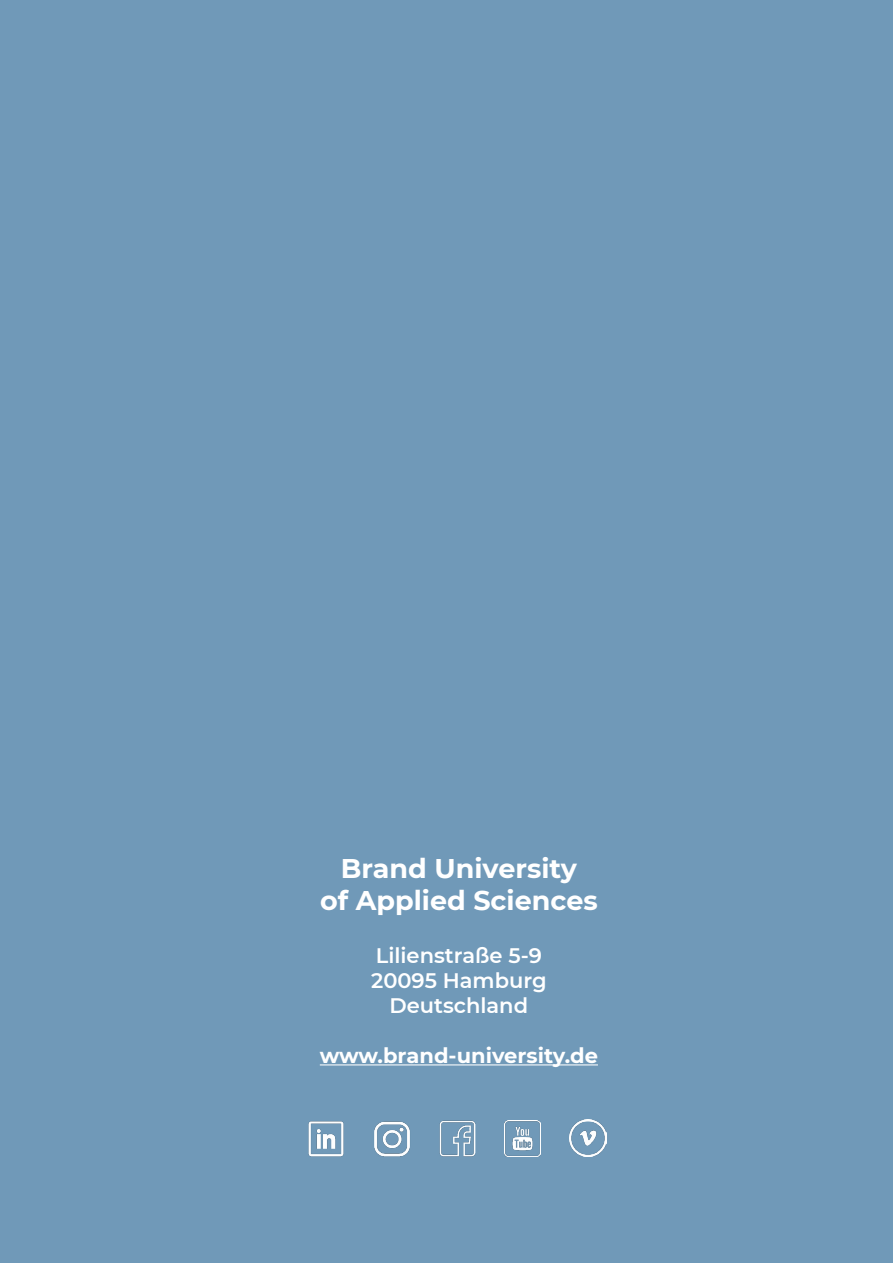
<style>
.page{position:relative;width:893px;height:1263px;background:#7099b8}
.page>*{position:absolute;margin:0;border:0;box-sizing:border-box;transform-origin:0 0}
.t1{font:700 27px/32.4px "Montserrat";color:#fff;text-align:center}
.t2{font:600 21px/25.2px "Montserrat";color:#fff;text-align:center}
.t3{font:700 21px "Montserrat";color:#fff}
</style>
<div class="page">
<hr style="left:320px;top:1064px;width:278px;height:1px;background:#fff">
<img style="left:374px;top:1121px;width:36px;height:36px">
<img style="left:440px;top:1121px;width:36px;height:36px">
<img style="left:308px;top:1121px;width:36px;height:36px">
<img style="left:570px;top:1119px;width:36px;height:37px">
<img style="left:505px;top:1120px;width:36px;height:36px">
<p class="t1" style="left:320px;top:851px;width:279px">Brand University<br>of Applied Sciences</p>
<p class="t2" style="left:371px;top:941px;width:177px">Lilienstraße 5-9<br>20095 Hamburg<br>Deutschland</p>
<p class="t3" style="left:320px;top:1041px;width:280px">www.brand-university.de</p>
</div>
